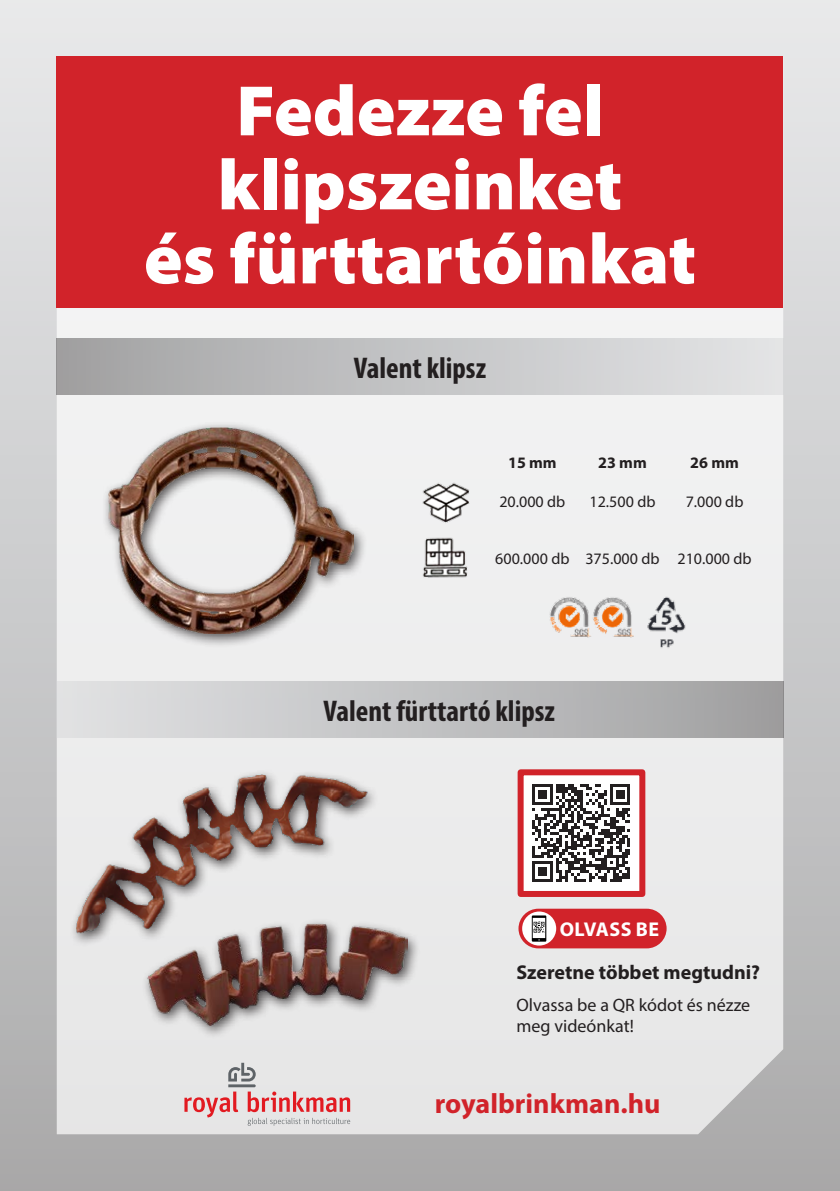
<style>
.page{position:relative;width:840px;height:1191px;background:#fff}
.page>*{position:absolute;margin:0;border:0;box-sizing:border-box;transform-origin:0 0}
.t1{font:900 72px "Myriad Pro";color:#fff}
.t2{font:700 condensed 30px "Myriad Pro";color:#231f20}
.t3{font:700 28px "Myriad Pro";color:#d1232a}
.t4{font:700 20px "Myriad Pro";color:#231f20}
.t5{font:700 20px "Myriad Pro";letter-spacing:.02em;color:#fff}
.t6{font:18px/21.6px "Myriad Pro";color:#231f20}
.t7{font:16px "Myriad Pro";color:#231f20}
.t8{font:700 16px "Myriad Pro";color:#231f20}
</style>
<div class="page">
<div style="left:0;top:0;width:839px;height:1191px;background:linear-gradient(to bottom,#e9e5e6,#acaeaf)"></div>
<div style="left:57px;top:308px;width:725px;height:826px;background:#eceded"></div>
<div style="left:70px;top:768px;width:310px;height:179px;background:#ececec"></div>
<img style="left:76px;top:775px;width:298px;height:169px">
<div style="left:142px;top:917px;width:278px;height:122px;background:#231f20;opacity:.75"></div>
<img style="left:146px;top:899px;width:261px;height:126px">
<div style="left:57px;top:339px;width:725px;height:56px;background:linear-gradient(to right,#a2a2a3,#e4e5e7)"></div>
<div style="left:57px;top:682px;width:725px;height:55px;background:linear-gradient(to right,#e2e3e5,#a0a0a1)"></div>
<div style="left:520px;top:772px;width:122px;height:122px;background:#fff"></div>
<svg style="left:532px;top:784px;width:98px;height:98px"></svg>
<div style="left:517px;top:769px;width:128px;height:128px;border:6px solid #d1232a"></div>
<div style="left:57px;top:57px;width:725px;height:251px;background:#d1232a"></div>
<img style="left:547px;top:595px;width:142px;height:56px">
<div style="left:518px;top:908px;width:148px;height:40px;background:#d1232a;border-radius:20px"></div>
<svg style="left:522px;top:911px;width:34px;height:34px"></svg>
<svg style="left:531px;top:915px;width:15px;height:26px"></svg>
<div style="left:102px;top:421px;width:265px;height:226px;background:#231f20;opacity:.75"></div>
<img style="left:108px;top:427px;width:245px;height:206px">
<svg style="left:184px;top:1062px;width:166px;height:63px;background:#dfc8c9"></svg>
<img style="left:420px;top:478px;width:51px;height:49px">
<img style="left:421px;top:535px;width:48px;height:49px">
<p class="t1" style="left:236px;top:63px;width:368px">Fedezze fel</p>
<p class="t1" style="left:217px;top:137px;width:406px">klipszeinket</p>
<p class="t1" style="left:144px;top:211px;width:553px">és fürttartóinkat</p>
<p class="t2" style="left:353px;top:349px;width:134px">Valent klipsz</p>
<p class="t8" style="left:508px;top:452px;width:50px">15 mm</p>
<p class="t8" style="left:598px;top:452px;width:50px">23 mm</p>
<p class="t8" style="left:690px;top:452px;width:50px">26 mm</p>
<p class="t7" style="left:499px;top:491px;width:67px">20.000 db</p>
<p class="t7" style="left:589px;top:491px;width:67px">12.500 db</p>
<p class="t7" style="left:685px;top:491px;width:59px">7.000 db</p>
<p class="t7" style="left:495px;top:549px;width:258px">600.000 db 375.000 db 210.000 db</p>
<p class="t2" style="left:323px;top:692px;width:233px">Valent fürttartó klipsz</p>
<p class="t5" style="left:559px;top:916px;width:101px">OLVASS BE</p>
<p class="t4" style="left:516px;top:959px;width:245px">Szeretne többet megtudni?</p>
<p class="t6" style="left:516px;top:993px;width:235px">Olvassa be a QR kódot és nézze meg videónkat!</p>
<p class="t3" style="left:434px;top:1085px;width:227px">royalbrinkman.hu</p>
</div>
